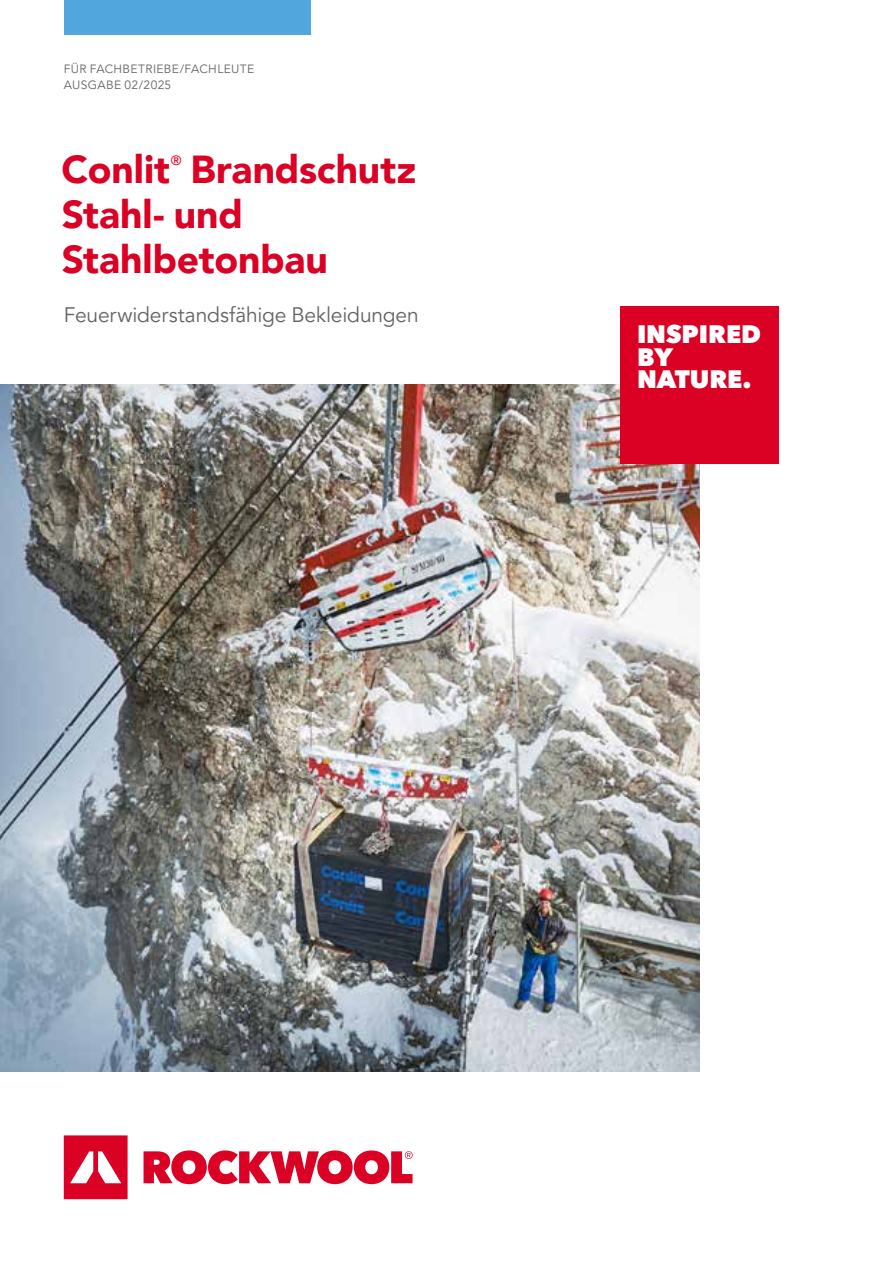
<style>
.page{position:relative;width:893px;height:1263px;background:#fff}
.page>*{position:absolute;margin:0;border:0;box-sizing:border-box;transform-origin:0 0}
.t1{font:900 39px/45px "Avenir LT Pro";letter-spacing:-.005em;color:#db0124}
.t2{font:800 25.2px/22.5px "Avenir Next";letter-spacing:-.005em;color:#fff}
.t3{font:21px "Avenir LT Pro";letter-spacing:-.005em;color:#636362}
.t4{font:500 13.5px "Avenir LT Pro";color:#db0124}
.t5{font:12px/16.5px "Avenir LT Pro";letter-spacing:.03em;color:#636362}
</style>
<div class="page">
<img style="left:0;top:385px;width:699px;height:686px">
<svg style="left:64px;top:1135px;width:349px;height:64px"></svg>
<div style="left:621px;top:306px;width:157px;height:157px;background:#db0124"></div>
<div style="left:64px;top:0;width:246px;height:34px;background:#51a7dd"></div>
<p class="t5" style="left:64px;top:61px;width:192px">FÜR FACHBETRIEBE/FACHLEUTE<br>AUSGABE 02/2025</p>
<h1 class="t1" style="left:62px;top:146px;width:356px;text-indent:129px">Brandschutz<br>Stahl- und<br>Stahlbetonbau</h1>
<h1 class="t1" style="left:62px;top:146px;width:110px">Conlit</h1>
<p class="t4" style="left:171px;top:152px;width:12px">®</p>
<h3 class="t3" style="left:64px;top:302px;width:357px">Feuerwiderstandsfähige Bekleidungen</h3>
<h2 class="t2" style="left:637px;top:323px;width:125px">INSPIRED<br>BY<br>NATURE.</h2>
</div>
